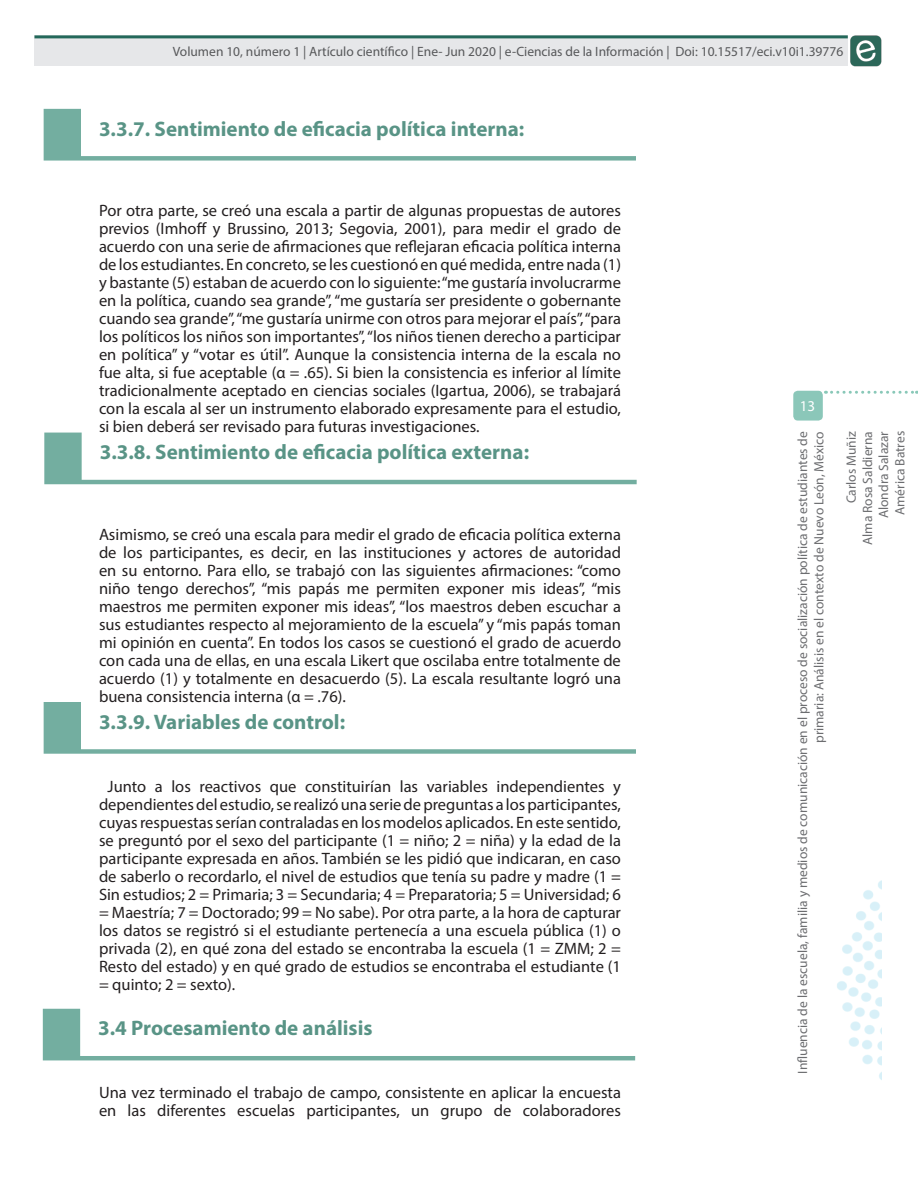
<style>
.page{position:relative;width:918px;height:1188px;background:#fff}
.page>*{position:absolute;margin:0;border:0;box-sizing:border-box;transform-origin:0 0}
.Encabezado_Nivel_1{font:700 21px "Myriad Pro";color:#599486}
.Texto_simple{font:16.5px/18px "Myriad Pro";color:#231f20;text-align:justify}
.t1{font:15px "Myriad Pro";color:#fff}
.t2{font:13.5px/16.2px "Myriad Pro";color:#6c6d70;text-align:right}
.t3{font:13.5px "Myriad Pro";color:#57585a}
</style>
<div class="page">
<img style="left:850px;top:35px;width:32px;height:32px">
<div style="left:34px;top:35px;width:814px;height:31px;background:#e6e7e9"></div>
<hr style="left:34px;top:35px;width:814px;height:3px;background:#23685a">
<svg style="left:832px;top:391px;width:85px;height:3px"></svg>
<div style="left:793px;top:391px;width:30px;height:30px;background:#8bc7b9;border-radius:4px"></div>
<img style="left:837px;top:880px;width:45px;height:200px">
<svg style="left:44px;top:109px;width:592px;height:52px"></svg>
<svg style="left:44px;top:433px;width:593px;height:51px"></svg>
<svg style="left:44px;top:702px;width:592px;height:52px"></svg>
<svg style="left:43px;top:1009px;width:592px;height:51px"></svg>
<p class="t3" style="left:173px;top:43px;width:672px">Volumen 10, número 1 | Artículo científico | Ene- Jun 2020 | e-Ciencias de la Información | Doi: 10.15517/eci.v10i1.39776</p>
<p class="Encabezado_Nivel_1" style="left:99px;top:115px;width:427px">3.3.7. Sentimiento de eficacia política interna:</p>
<p class="Texto_simple" style="left:99px;top:201px;width:524px">Por otra parte, se creó una escala a partir de algunas propuestas de autores previos (Imhoff y Brussino, 2013; Segovia, 2001), para medir el grado de acuerdo con una serie de afirmaciones que reflejaran eficacia política interna de los estudiantes. En concreto, se les cuestionó en qué medida, entre nada (1) y bastante (5) estaban de acuerdo con lo siguiente: “me gustaría involucrarme en la política, cuando sea grande”, “me gustaría ser presidente o gobernante cuando sea grande”, “me gustaría unirme con otros para mejorar el país”, “para los políticos los niños son importantes”, “los niños tienen derecho a participar en política” y “votar es útil”. Aunque la consistencia interna de la escala no fue alta, si fue aceptable (α = .65). Si bien la consistencia es inferior al límite tradicionalmente aceptado en ciencias sociales (Igartua, 2006), se trabajará con la escala al ser un instrumento elaborado expresamente para el estudio, si bien deberá ser revisado para futuras investigaciones.</p>
<p class="Encabezado_Nivel_1" style="left:100px;top:438px;width:431px">3.3.8. Sentimiento de eficacia política externa:</p>
<p class="Texto_simple" style="left:99px;top:525px;width:524px">Asimismo, se creó una escala para medir el grado de eficacia política externa de los participantes, es decir, en las instituciones y actores de autoridad en su entorno. Para ello, se trabajó con las siguientes afirmaciones: “como niño tengo derechos”, “mis papás me permiten exponer mis ideas”, “mis maestros me permiten exponer mis ideas”, “los maestros deben escuchar a sus estudiantes respecto al mejoramiento de la escuela” y “mis papás toman mi opinión en cuenta”. En todos los casos se cuestionó el grado de acuerdo con cada una de ellas, en una escala Likert que oscilaba entre totalmente de acuerdo (1) y totalmente en desacuerdo (5). La escala resultante logró una buena consistencia interna (α = .76).</p>
<p class="Encabezado_Nivel_1" style="left:99px;top:708px;width:248px">3.3.9. Variables de control:</p>
<p class="Texto_simple" style="left:99px;top:777px;width:524px;text-indent:9px">Junto a los reactivos que constituirían las variables independientes y dependientes del estudio, se realizó una serie de preguntas a los participantes, cuyas respuestas serían contraladas en los modelos aplicados. En este sentido, se preguntó por el sexo del participante (1 = niño; 2 = niña) y la edad de la participante expresada en años. También se les pidió que indicaran, en caso de saberlo o recordarlo, el nivel de estudios que tenía su padre y madre (1 = Sin estudios; 2 = Primaria; 3 = Secundaria; 4 = Preparatoria; 5 = Universidad; 6 = Maestría; 7 = Doctorado; 99 = No sabe). Por otra parte, a la hora de capturar los datos se registró si el estudiante pertenecía a una escuela pública (1) o privada (2), en qué zona del estado se encontraba la escuela (1 = ZMM; 2 = Resto del estado) y en qué grado de estudios se encontraba el estudiante (1 = quinto; 2 = sexto).</p>
<p class="Encabezado_Nivel_1" style="left:98px;top:1015px;width:276px">3.4 Procesamiento de análisis</p>
<p class="Texto_simple" style="left:99px;top:1083px;width:524px">Una vez terminado el trabajo de campo, consistente en aplicar la encuesta en las diferentes escuelas participantes, un grupo de colaboradores</p>
<p class="t1" style="left:800px;top:397px;width:17px">13</p>
<p class="t2" style="left:794px;top:1074px;width:644px;rotate:-90deg">Influencia de la escuela, familia y medios de comunicación en el proceso de socialización política de estudiantes de primaria: Análisis en el contexto de Nuevo León, México</p>
<p class="t2" style="left:843px;top:545px;width:115px;rotate:-90deg">Carlos Muñiz<br>Alma Rosa Saldierna<br>Alondra Salazar<br>América Batres</p>
</div>
